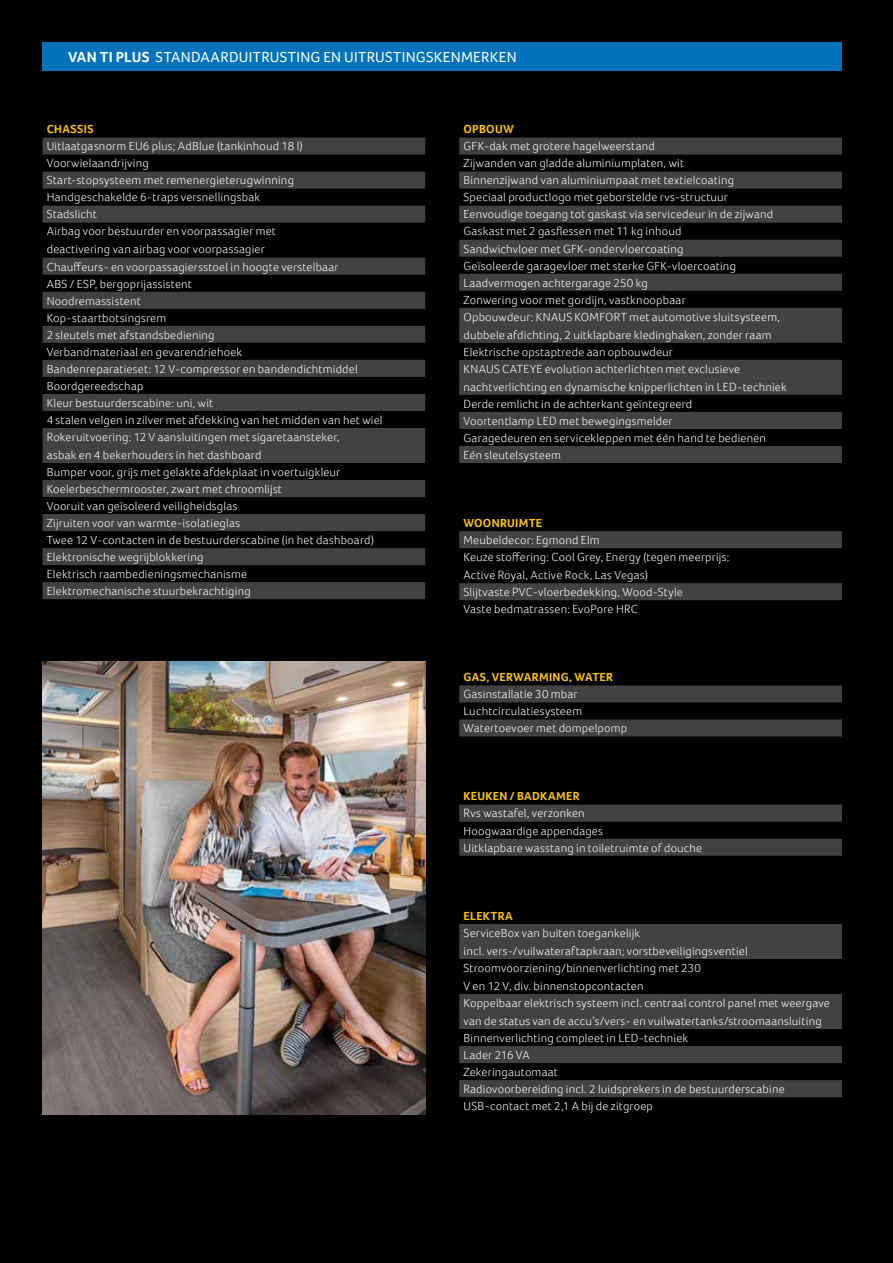
<style>
.page{position:relative;width:893px;height:1263px;background:#000}
.page>*{position:absolute;margin:0;border:0;box-sizing:border-box;transform-origin:0 0}
.t1{font:15px "Foco";letter-spacing:.02em;color:#fff}
.t2{font:300 12px/17.1px "Foco";letter-spacing:.015em;color:#fff}
.t3{font:700 12px "Foco";letter-spacing:.025em;color:#fdc300}
.s1{font-weight:700}
</style>
<div class="page">
<img style="left:43px;top:661px;width:382px;height:453px">
<svg style="left:43px;top:138px;width:382px;height:461px;fill:#3b3b3a"></svg>
<svg style="left:459px;top:138px;width:383px;height:325px;fill:#424241"></svg>
<svg style="left:459px;top:924px;width:383px;height:173px;fill:#424241"></svg>
<svg style="left:459px;top:531px;width:383px;height:69px"></svg>
<svg style="left:459px;top:685px;width:383px;height:51px"></svg>
<svg style="left:459px;top:805px;width:383px;height:51px"></svg>
<div style="left:43px;top:43px;width:799px;height:28px;background:#0072bb"></div>
<p class="t1" style="left:68px;top:48px;width:450px"><span class="s1">VAN TI PLUS</span> STANDAARDUITRUSTING EN UITRUSTINGSKENMERKEN</p>
<p class="t3" style="left:47px;top:121px;width:48px">CHASSIS</p>
<p class="t2" style="left:47px;top:138px;width:337px">Uitlaatgasnorm EU6 plus; AdBlue (tankinhoud 18 l)<br>Voorwielaandrijving<br>Start‐stopsysteem met remenergieterugwinning Handgeschakelde 6-traps versnellingsbak<br>Stadslicht<br>Airbag voor bestuurder en voorpassagier met<br>deactivering van airbag voor voorpassagier<br>Chauffeurs- en voorpassagiersstoel in hoogte verstelbaar<br>ABS / ESP, bergoprijassistent<br>Noodremassistent<br>Kop-staartbotsingsrem<br>2 sleutels met afstandsbediening<br>Verbandmateriaal en gevarendriehoek<br>Bandenreparatieset: 12 V-compressor en bandendichtmiddel Boordgereedschap<br>Kleur bestuurderscabine: uni, wit<br>4 stalen velgen in zilver met afdekking van het midden van het wiel Rokeruitvoering: 12 V aansluitingen met sigaretaansteker,<br>asbak en 4 bekerhouders in het dashboard<br>Bumper voor, grijs met gelakte afdekplaat in voertuigkleur Koelerbeschermrooster, zwart met chroomlijst<br>Vooruit van geïsoleerd veiligheidsglas<br>Zijruiten voor van warmte-isolatieglas<br>Twee 12 V-contacten in de bestuurderscabine (in het dashboard)<br>Elektronische wegrijblokkering<br>Elektrisch raambedieningsmechanisme<br>Elektromechanische stuurbekrachtiging</p>
<p class="t3" style="left:463px;top:121px;width:52px">OPBOUW</p>
<p class="t2" style="left:463px;top:138px;width:325px">GFK-dak met grotere hagelweerstand<br>Zijwanden van gladde aluminiumplaten, wit<br>Binnenzijwand van aluminiumpaat met textielcoating<br>Speciaal productlogo met geborstelde rvs-structuur Eenvoudige toegang tot gaskast via servicedeur in de zijwand Gaskast met 2 gasflessen met 11 kg inhoud<br>Sandwichvloer met GFK-ondervloercoating<br>Geïsoleerde garagevloer met sterke GFK-vloercoating Laadvermogen achtergarage 250 kg<br>Zonwering voor met gordijn, vastknoopbaar<br>Opbouwdeur: KNAUS KOMFORT met automotive sluitsysteem, dubbele afdichting, 2 uitklapbare kledinghaken, zonder raam Elektrische opstaptrede aan opbouwdeur<br>KNAUS CATEYE evolution achterlichten met exclusieve nachtverlichting en dynamische knipperlichten in LED-techniek Derde remlicht in de achterkant geïntegreerd<br>Voortentlamp LED met bewegingsmelder<br>Garagedeuren en servicekleppen met één hand te bedienen Eén sleutelsysteem</p>
<p class="t3" style="left:463px;top:515px;width:80px">WOONRUIMTE</p>
<p class="t2" style="left:463px;top:531px;width:267px">Meubeldecor: Egmond Elm<br>Keuze stoffering: Cool Grey, Energy (tegen meerprijs:<br>Active Royal, Active Rock, Las Vegas)<br>Slijtvaste PVC-vloerbedekking, Wood-Style<br>Vaste bedmatrassen: EvoPore HRC</p>
<p class="t3" style="left:463px;top:669px;width:151px">GAS, VERWARMING, WATER</p>
<p class="t2" style="left:463px;top:685px;width:165px">Gasinstallatie 30 mbar<br>Luchtcirculatiesysteem<br>Watertoevoer met dompelpomp</p>
<p class="t3" style="left:463px;top:788px;width:118px">KEUKEN / BADKAMER</p>
<p class="t2" style="left:463px;top:805px;width:240px">Rvs wastafel, verzonken<br>Hoogwaardige appendages<br>Uitklapbare wasstang in toiletruimte of douche</p>
<p class="t3" style="left:463px;top:908px;width:51px">ELEKTRA</p>
<p class="t2" style="left:463px;top:924px;width:368px">ServiceBox van buiten toegankelijk<br>incl. vers-/vuilwateraftapkraan; vorstbeveiligingsventiel Stroomvoorziening/binnenverlichting met 230<br>V en 12 V, div. binnenstopcontacten<br>Koppelbaar elektrisch systeem incl. centraal control panel met weergave van de status van de accu’s/vers- en vuilwatertanks/stroomaansluiting Binnenverlichting compleet in LED-techniek<br>Lader 216 VA<br>Zekeringautomaat<br>Radiovoorbereiding incl. 2 luidsprekers in de bestuurderscabine USB-contact met 2,1 A bij de zitgroep</p>
</div>
